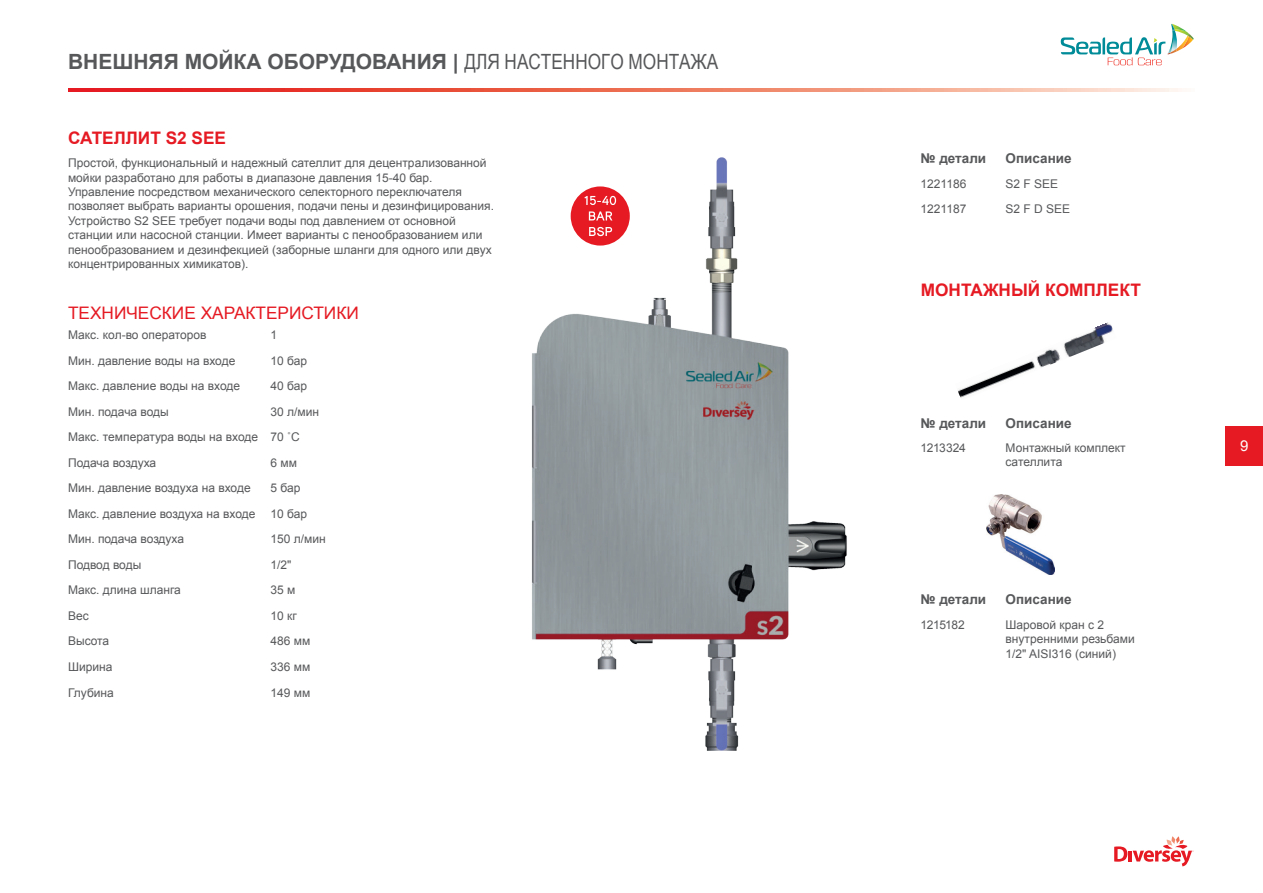
<style>
.page{position:relative;width:1263px;height:893px;background:#fff}
.page>*{position:absolute;margin:0;border:0;box-sizing:border-box;transform-origin:0 0}
.t1{font:700 21px "Arial";color:#57585a}
.t2{font:700 17.25px "Arial";color:#e51a23}
.t3{font:17.25px "Arial";color:#e51a23}
.t4{font:15px "Arial";color:#fff}
.t5{font:700 13.5px "Arial";color:#57585a}
.t6{font:12px/14.4px "Arial";color:#57585a}
.t7{font:12px "Arial";letter-spacing:-.02em;color:#57585a}
.t8{font:12px "Arial";letter-spacing:-.035em;color:#57585a}
.s1{font-family:"Arial Narrow";font-weight:400}
</style>
<div class="page">
<div style="left:1226px;top:426px;width:37px;height:39px;background:#e51a23"></div>
<svg style="left:1061px;top:24px;width:133px;height:41px"></svg>
<svg style="left:1114px;top:836px;width:79px;height:30px"></svg>
<svg style="left:68px;top:88px;width:1114px;height:3px;background:#ee7463"></svg>
<img style="left:958px;top:322px;width:155px;height:76px">
<img style="left:986px;top:495px;width:68px;height:79px">
<img style="left:532px;top:157px;width:315px;height:594px">
<h1 class="t1" style="left:68px;top:48px;width:652px">ВНЕШНЯЯ МОЙКА ОБОРУДОВАНИЯ | <span class="s1">ДЛЯ НАСТЕННОГО МОНТАЖА</span></h1>
<h2 class="t2" style="left:68px;top:127px;width:160px">САТЕЛЛИТ S2 SEE</h2>
<p class="t6" style="left:68px;top:156px;width:427px">Простой, функциональный и надежный сателлит для децентрализованной мойки разработано для работы в диапазоне давления 15-40 бар.<br>Управление посредством механического селекторного переключателя позволяет выбрать варианты орошения, подачи пены и дезинфицирования.<br>Устройство S2 SEE требует подачи воды под давлением от основной станции или насосной станции. Имеет варианты с пенообразованием или пенообразованием и дезинфекцией (заборные шланги для одного или двух концентрированных химикатов).</p>
<h2 class="t3" style="left:68px;top:301px;width:292px">ТЕХНИЧЕСКИЕ ХАРАКТЕРИСТИКИ</h2>
<p class="t6" style="left:68px;top:328px;width:140px">Макс. кол-во операторов</p>
<p class="t6" style="left:271px;top:328px;width:8px">1</p>
<p class="t6" style="left:68px;top:354px;width:169px">Мин. давление воды на входе</p>
<p class="t6" style="left:271px;top:354px;width:38px">10 бар</p>
<p class="t6" style="left:68px;top:379px;width:174px">Макс. давление воды на входе</p>
<p class="t6" style="left:271px;top:379px;width:38px">40 бар</p>
<p class="t6" style="left:68px;top:405px;width:102px">Мин. подача воды</p>
<p class="t6" style="left:68px;top:399px;width:253px;line-height:25.5px;text-indent:203px">30 л/мин<br>Макс. температура воды на входе 70 ˚C<br>Подача воздуха</p>
<p class="t6" style="left:271px;top:456px;width:28px">6 мм</p>
<p class="t6" style="left:68px;top:481px;width:184px">Мин. давление воздуха на входе</p>
<p class="t6" style="left:271px;top:481px;width:31px">5 бар</p>
<p class="t6" style="left:68px;top:507px;width:189px">Макс. давление воздуха на входе</p>
<p class="t6" style="left:271px;top:507px;width:38px">10 бар</p>
<p class="t6" style="left:68px;top:532px;width:118px">Мин. подача воздуха</p>
<p class="t6" style="left:271px;top:532px;width:57px">150 л/мин</p>
<p class="t6" style="left:68px;top:558px;width:75px">Подвод воды</p>
<p class="t6" style="left:271px;top:558px;width:22px">1/2"</p>
<p class="t6" style="left:68px;top:583px;width:114px">Макс. длина шланга</p>
<p class="t6" style="left:271px;top:583px;width:26px">35 м</p>
<p class="t6" style="left:68px;top:609px;width:22px">Вес</p>
<p class="t6" style="left:271px;top:609px;width:28px">10 кг</p>
<p class="t6" style="left:68px;top:634px;width:43px">Высота</p>
<p class="t6" style="left:271px;top:634px;width:41px">486 мм</p>
<p class="t6" style="left:68px;top:660px;width:46px">Ширина</p>
<p class="t6" style="left:271px;top:660px;width:41px">336 мм</p>
<p class="t6" style="left:68px;top:685px;width:47px">Глубина</p>
<p class="t6" style="left:271px;top:685px;width:41px">149 мм</p>
<p class="t5" style="left:920px;top:150px;width:67px">№ детали</p>
<p class="t5" style="left:1005px;top:150px;width:68px">Описание</p>
<p class="t6" style="left:920px;top:176px;width:47px">1221186</p>
<p class="t6" style="left:1005px;top:176px;width:54px">S2 F SEE</p>
<p class="t6" style="left:920px;top:202px;width:47px">1221187</p>
<p class="t6" style="left:1005px;top:202px;width:66px">S2 F D SEE</p>
<h2 class="t2" style="left:921px;top:279px;width:222px">МОНТАЖНЫЙ КОМПЛЕКТ</h2>
<p class="t5" style="left:920px;top:414px;width:67px">№ детали</p>
<p class="t5" style="left:1005px;top:414px;width:68px">Описание</p>
<p class="t7" style="left:920px;top:440px;width:47px">1213324</p>
<p class="t6" style="left:1005px;top:441px;width:122px">Монтажный комплект сателлита</p>
<p class="t5" style="left:920px;top:591px;width:67px">№ детали</p>
<p class="t5" style="left:1005px;top:591px;width:68px">Описание</p>
<p class="t8" style="left:920px;top:617px;width:46px">1215182</p>
<p class="t6" style="left:1005px;top:618px;width:131px">Шаровой кран с 2 внутренними резьбами<br>1/2" AISI316 (синий)</p>
<p class="t4" style="left:1240px;top:436px;width:10px">9</p>
</div>
